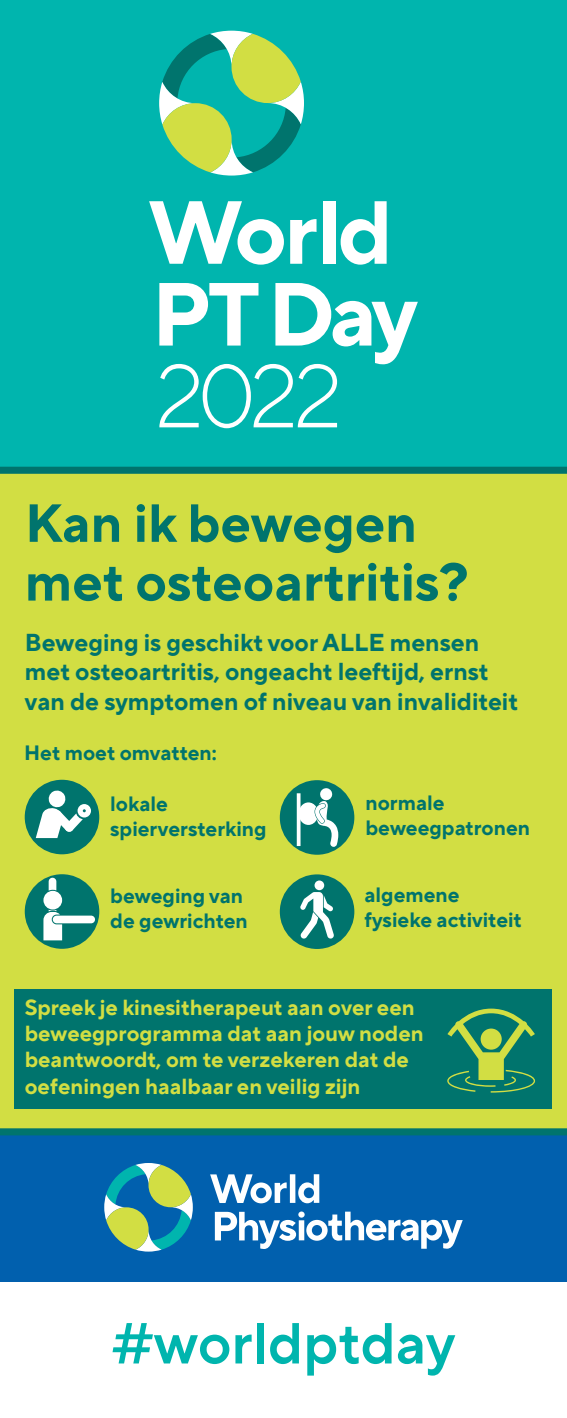
<style>
.page{position:relative;width:567px;height:1418px;background:#fff}
.page>*{position:absolute;margin:0;border:0;box-sizing:border-box;transform-origin:0 0}
.t1{font:600 57.7px "TT Norms Pro";color:#00b5ae}
.t2{font:700 53.5px/58.8px "TT Norms Pro";color:#00746d}
.t3{font:700 24.43px/29.3px "TT Norms Pro";color:#00746d}
.t4{font:700 21.75px/26.1px "TT Norms Pro";color:#d2de43}
.t5{font:700 20.68px/24.8px "TT Norms Pro";color:#00746d}
</style>
<div class="page">
<div style="left:0;top:472px;width:567px;height:689px;background:#d2de43"></div>
<div style="left:0;top:0;width:567px;height:470px;background:#00b5ae"></div>
<div style="left:0;top:466px;width:567px;height:8px;background:#00746d"></div>
<svg style="left:159px;top:31px;width:145px;height:144px"></svg>
<svg style="left:149px;top:201px;width:135px;height:64px"></svg>
<svg style="left:290px;top:219px;width:26px;height:45px"></svg>
<div style="left:324px;top:201px;width:12px;height:63px;background:#fff"></div>
<svg style="left:341px;top:201px;width:46px;height:64px"></svg>
<svg style="left:159px;top:283px;width:259px;height:145px"></svg>
<div style="left:15px;top:988px;width:537px;height:120px;background:#00746d"></div>
<div style="left:0;top:1131px;width:567px;height:150px;background:#0160ae"></div>
<svg style="left:210px;top:1174px;width:77px;height:29px"></svg>
<div style="left:290px;top:1174px;width:5px;height:28px;background:#fff"></div>
<svg style="left:298px;top:1174px;width:21px;height:29px"></svg>
<svg style="left:215px;top:1211px;width:248px;height:37px"></svg>
<svg style="left:104px;top:1163px;width:89px;height:88px"></svg>
<div style="left:0;top:1128px;width:567px;height:7px;background:#00746d"></div>
<div style="left:25px;top:779px;width:74px;height:75px;background:#00746d;border-radius:50%"></div>
<div style="left:25px;top:874px;width:74px;height:74px;background:#00746d;border-radius:50%"></div>
<div style="left:280px;top:780px;width:74px;height:74px;background:#00746d;border-radius:50%"></div>
<div style="left:280px;top:874px;width:74px;height:75px;background:#00746d;border-radius:50%"></div>
<svg style="left:300px;top:892px;width:34px;height:47px"></svg>
<div style="left:315px;top:880px;width:9px;height:10px;background:#fff;border-radius:50%"></div>
<div style="left:78px;top:804px;width:13px;height:13px;background:#fff;border-radius:50%"></div>
<svg style="left:36px;top:789px;width:50px;height:49px"></svg>
<svg style="left:300px;top:788px;width:38px;height:58px"></svg>
<hr style="left:297px;top:793px;width:3px;height:53px;background:#fff">
<div style="left:43px;top:890px;width:19px;height:19px;background:#fff;border-radius:50%"></div>
<div style="left:53px;top:915px;width:42px;height:8px;background:#fff;border-radius:4px"></div>
<svg style="left:49px;top:877px;width:7px;height:13px"></svg>
<svg style="left:43px;top:909px;width:19px;height:31px"></svg>
<svg style="left:447px;top:1008px;width:88px;height:84px"></svg>
<h2 class="t2" style="left:25px;top:489px;width:445px">Kan ik bewegen met osteoartritis?</h2>
<p class="t3" style="left:25px;top:626px;width:495px">Beweging is geschikt voor ALLE mensen met osteoartritis, ongeacht leeftijd, ernst van de symptomen of niveau van invaliditeit</p>
<p class="t5" style="left:24px;top:739px;width:194px">Het moet omvatten:</p>
<p class="t5" style="left:110px;top:789px;width:158px">lokale spierversterking</p>
<p class="t5" style="left:110px;top:881px;width:139px">beweging van de gewrichten</p>
<p class="t5" style="left:365px;top:788px;width:166px">normale beweegpatronen</p>
<p class="t5" style="left:364px;top:880px;width:159px">algemene fysieke activiteit</p>
<p class="t4" style="left:25px;top:992px;width:400px">Spreek je kinesitherapeut aan over een beweegprogramma dat aan jouw noden beantwoordt, om te verzekeren dat de oefeningen haalbaar en veilig zijn</p>
<h1 class="t1" style="left:112px;top:1300px;width:345px">#worldptday</h1>
</div>
